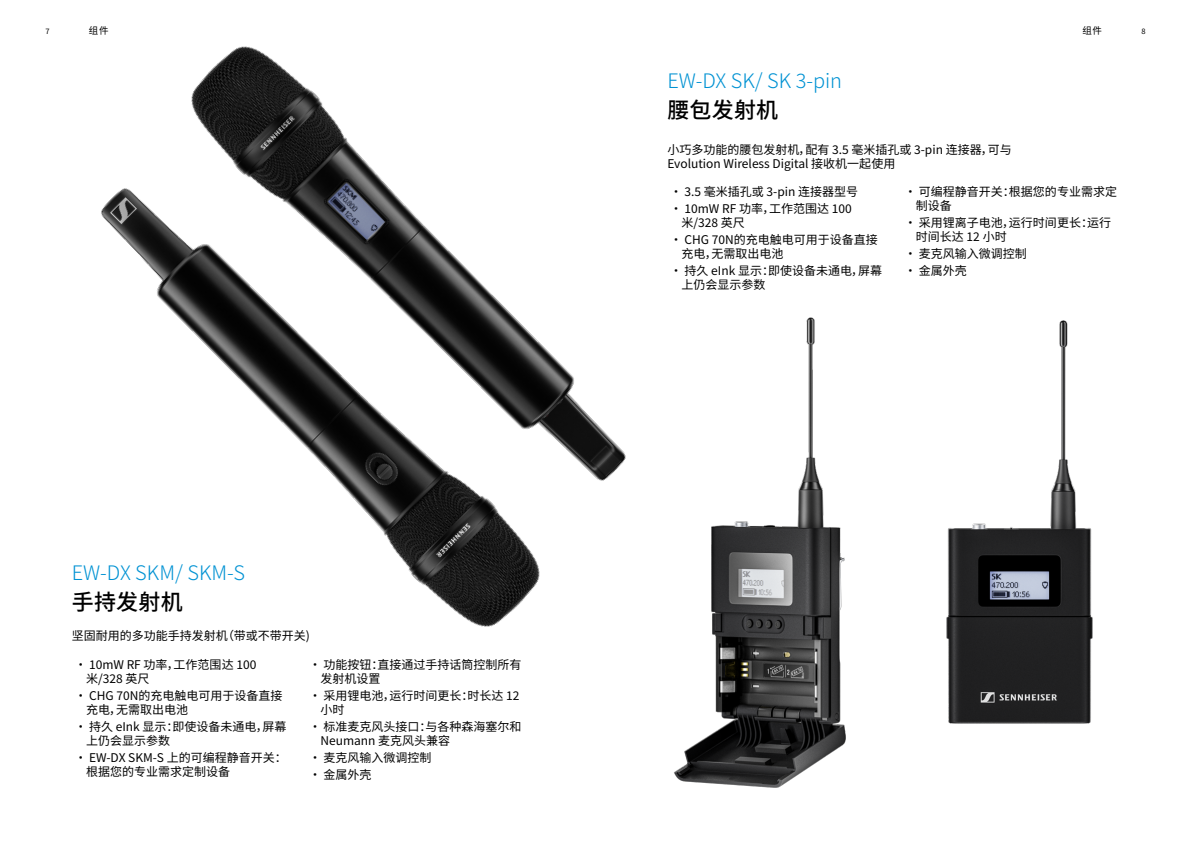
<style>
.page{position:relative;width:1191px;height:842px;background:#fff}
.page>*{position:absolute;margin:0;border:0;box-sizing:border-box;transform-origin:0 0}
.t1{font:500 22px "Source Han Sans CN";letter-spacing:.01em;color:#000}
.t2{font:300 20px "Source Han Sans CN";color:#0092d3}
.t3{font:12px/14px "Source Han Sans CN";color:#000}
.t4{font:9.5px "Source Han Sans CN";color:#000}
.t5{font:7.5px "Source Han Sans CN";color:#000}
</style>
<div class="page">
<img style="left:101px;top:188px;width:439px;height:439px">
<img style="left:127px;top:46px;width:487px;height:510px">
<img style="left:946px;top:320px;width:147px;height:404px">
<img style="left:614px;top:317px;width:232px;height:471px">
<p class="t5" style="left:45px;top:27px;width:6px">7</p>
<p class="t4" style="left:89px;top:25px;width:21px">组件</p>
<p class="t4" style="left:1082px;top:25px;width:21px">组件</p>
<p class="t5" style="left:1141px;top:27px;width:6px">8</p>
<h2 class="t2" style="left:667px;top:69px;width:176px">EW-DX SK/ SK 3-pin</h2>
<h1 class="t1" style="left:667px;top:97px;width:112px">腰包发射机</h1>
<p class="t3" style="left:667px;top:143px;width:346px">小巧多功能的腰包发射机，配有 3.5 毫米插孔或 3-pin 连接器，可与<br>Evolution Wireless Digital 接收机一起使用</p>
<h2 class="t2" style="left:72px;top:561px;width:175px">EW-DX SKM/ SKM-S</h2>
<h1 class="t1" style="left:72px;top:589px;width:112px">手持发射机</h1>
<p class="t3" style="left:72px;top:629px;width:240px">坚固耐用的多功能手持发射机（带或不带开关)</p>
<p class="t3" style="left:86px;top:658px;width:172px;text-indent:-11px">• 10mW RF 功率，工作范围达 100米/328 英尺</p>
<p class="t3" style="left:86px;top:689px;width:198px;text-indent:-11px">• CHG 70N的充电触电可用于设备直接充电，无需取出电池</p>
<p class="t3" style="left:86px;top:720px;width:202px;text-indent:-11px">• 持久 eInk 显示：即使设备未通电，屏幕上仍会显示参数</p>
<p class="t3" style="left:86px;top:750px;width:202px;text-indent:-11px">• EW-DX SKM-S 上的可编程静音开关：根据您的专业需求定制设备</p>
<p class="t3" style="left:320px;top:658px;width:202px;text-indent:-11px">• 功能按钮：直接通过手持话筒控制所有发射机设置</p>
<p class="t3" style="left:320px;top:689px;width:201px;text-indent:-11px">• 采用锂电池，运行时间更长：时长达 12小时</p>
<p class="t3" style="left:320px;top:720px;width:202px;text-indent:-11px">• 标准麦克风头接口：与各种森海塞尔和<br>Neumann 麦克风头兼容</p>
<p class="t3" style="left:309px;top:750px;width:124px">• 麦克风输入微调控制</p>
<p class="t3" style="left:309px;top:767px;width:64px">• 金属外壳</p>
<p class="t3" style="left:670px;top:185px;width:189px">• 3.5 毫米插孔或 3-pin 连接器型号</p>
<p class="t3" style="left:681px;top:202px;width:172px;text-indent:-11px">• 10mW RF 功率，工作范围达 100米/328 英尺</p>
<p class="t3" style="left:681px;top:233px;width:198px;text-indent:-11px">• CHG 70N的充电触电可用于设备直接充电，无需取出电池</p>
<p class="t3" style="left:681px;top:263px;width:202px;text-indent:-11px">• 持久 eInk 显示：即使设备未通电，屏幕上仍会显示参数</p>
<p class="t3" style="left:916px;top:185px;width:202px;text-indent:-11px">• 可编程静音开关：根据您的专业需求定制设备</p>
<p class="t3" style="left:916px;top:216px;width:196px;text-indent:-11px">• 采用锂离子电池，运行时间更长：运行时间长达 12 小时</p>
<p class="t3" style="left:904px;top:247px;width:124px">• 麦克风输入微调控制</p>
<p class="t3" style="left:904px;top:263px;width:64px">• 金属外壳</p>
</div>
